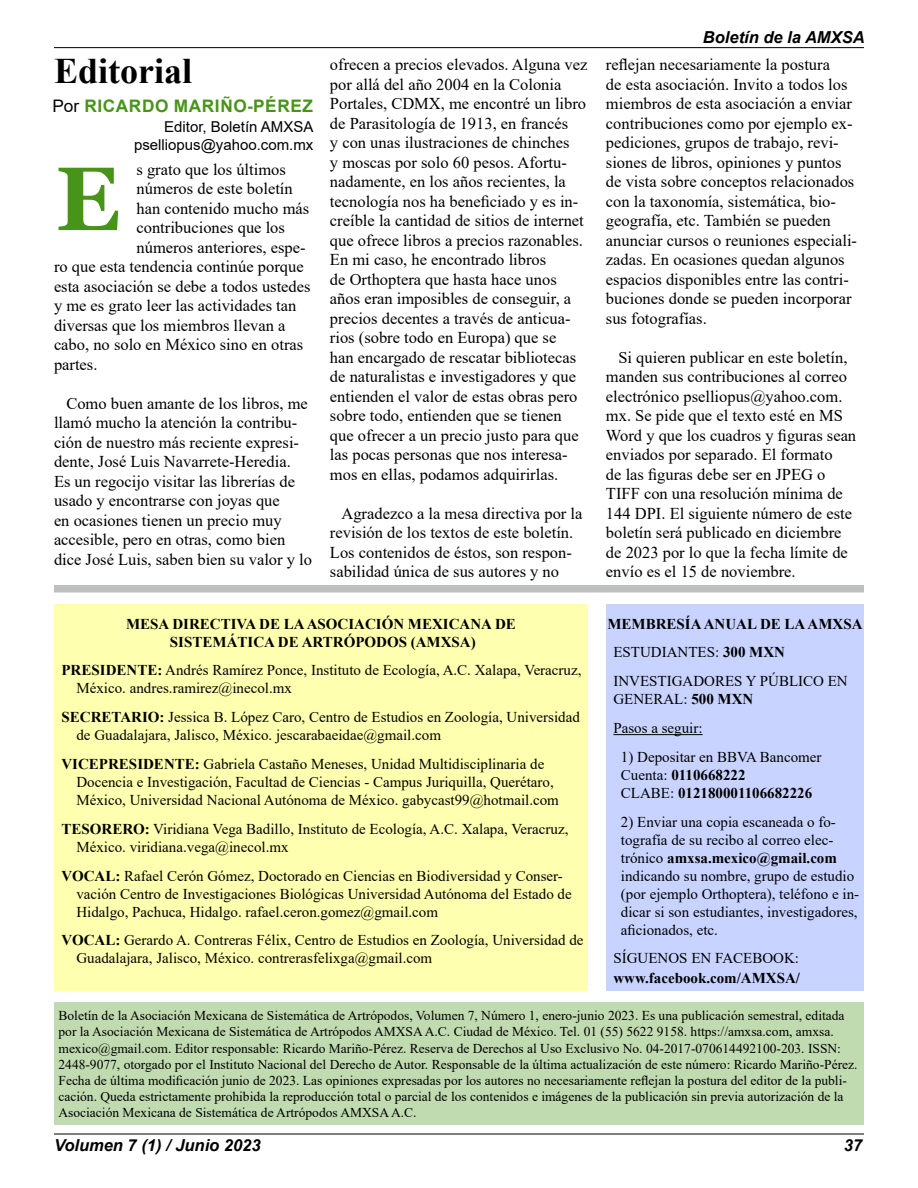
<style>
.page{position:relative;width:918px;height:1188px;background:#fff}
.page>*{position:absolute;margin:0;border:0;box-sizing:border-box;transform-origin:0 0}
.t1{font:700 90px "Georgia";color:#489418}
.t2{font:700 36px "Times New Roman";color:#000}
.t3{font:700 17.25px "Arial";letter-spacing:.035em;color:#489418}
.t4{font:16.5px/19.5px "Times New Roman";color:#000}
.t5{font:italic 700 16.5px "Arial";color:#000}
.t6{font:15px/18px "Times New Roman";color:#000}
.t7{font:700 15px/18px "Times New Roman";color:#000;text-align:center}
.t8{font:15px/18px "Arial";color:#000;text-align:right}
.t9{font:13.5px/16.2px "Times New Roman";color:#000}
.s1{font-weight:400;color:#000}
.s2{font-weight:700}
</style>
<div class="page">
<hr style="left:54px;top:47px;width:810px;height:1px;background:#000">
<hr style="left:54px;top:1134px;width:810px;height:1px;background:#000">
<div style="left:54px;top:585px;width:810px;height:7px;background:#bcbec0"></div>
<div style="left:54px;top:604px;width:534px;height:388px;background:#ffffb0"></div>
<div style="left:606px;top:604px;width:258px;height:388px;background:#c8d4ff"></div>
<hr style="left:614px;top:734px;width:89px;height:1px;background:#000">
<div style="left:54px;top:1002px;width:810px;height:123px;background:#c1dbb0"></div>
<h2 class="t2" style="left:54px;top:45px;width:140px">Editorial</h2>
<p class="t3" style="left:52px;top:94px;width:262px"><span class="s1">Por</span> RICARDO MARIÑO-PÉREZ</p>
<p class="t8" style="left:134px;top:118px;width:181px">Editor, Boletín AMXSA pselliopus@yahoo.com.mx</p>
<p class="t4" style="left:136px;top:159px;width:151px">s grato que los últimos</p>
<p class="t4" style="left:136px;top:179px;width:158px">números de este boletín</p>
<p class="t4" style="left:136px;top:198px;width:174px">han contenido mucho más</p>
<p class="t4" style="left:136px;top:218px;width:150px">contribuciones que los</p>
<p class="t4" style="left:136px;top:237px;width:171px">números anteriores, espe-</p>
<p class="t4" style="left:54px;top:257px;width:251px">ro que esta tendencia continúe porque</p>
<p class="t4" style="left:54px;top:276px;width:258px">esta asociación se debe a todos ustedes</p>
<p class="t4" style="left:54px;top:296px;width:244px">y me es grato leer las actividades tan</p>
<p class="t4" style="left:54px;top:315px;width:233px">diversas que los miembros llevan a</p>
<p class="t4" style="left:54px;top:335px;width:251px">cabo, no solo en México sino en otras</p>
<p class="t4" style="left:54px;top:354px;width:45px">partes.</p>
<p class="t4" style="left:54px;top:393px;width:260px;text-indent:12px">Como buen amante de los libros, me llamó mucho la atención la contribu&shy;ción de nuestro más reciente expresi&shy;dente, José Luis Navarrete-Heredia.<br>Es un regocijo visitar las librerías de usado y encontrarse con joyas que<br>en ocasiones tienen un precio muy accesible, pero en otras, como bien dice José Luis, saben bien su valor y lo</p>
<h1 class="t1" style="left:56px;top:141px;width:66px">E</h1>
<p class="t4" style="left:330px;top:54px;width:259px">ofrecen a precios elevados. Alguna vez por allá del año 2004 en la Colonia Portales, CDMX, me encontré un libro de Parasitología de 1913, en francés<br>y con unas ilustraciones de chinches<br>y moscas por solo 60 pesos. Afortu&shy;nadamente, en los años recientes, la tecnología nos ha beneficiado y es in&shy;creíble la cantidad de sitios de internet que ofrece libros a precios razonables.<br>En mi caso, he encontrado libros<br>de Orthoptera que hasta hace unos años eran imposibles de conseguir, a precios decentes a través de anticua&shy;rios (sobre todo en Europa) que se<br>han encargado de rescatar bibliotecas de naturalistas e investigadores y que entienden el valor de estas obras pero sobre todo, entienden que se tienen que ofrecer a un precio justo para que las pocas personas que nos interesa&shy;mos en ellas, podamos adquirirlas.</p>
<p class="t4" style="left:330px;top:503px;width:254px;text-indent:11px">Agradezco a la mesa directiva por la revisión de los textos de este boletín.<br>Los contenidos de éstos, son respon&shy;sabilidad única de sus autores y no</p>
<p class="t5" style="left:703px;top:26px;width:163px">Boletín de la AMXSA</p>
<p class="t4" style="left:606px;top:54px;width:253px">reflejan necesariamente la postura<br>de esta asociación. Invito a todos los miembros de esta asociación a enviar contribuciones como por ejemplo ex&shy;pediciones, grupos de trabajo, revi&shy;siones de libros, opiniones y puntos de vista sobre conceptos relacionados con la taxonomía, sistemática, bio&shy;geografía, etc. También se pueden anunciar cursos o reuniones especiali&shy;zadas. En ocasiones quedan algunos espacios disponibles entre las contri&shy;buciones donde se pueden incorporar sus fotografías.</p>
<p class="t4" style="left:606px;top:347px;width:252px;text-indent:12px">Si quieren publicar en este boletín, manden sus contribuciones al correo electrónico pselliopus@yahoo.com. mx. Se pide que el texto esté en MS Word y que los cuadros y figuras sean enviados por separado. El formato<br>de las figuras debe ser en JPEG o TIFF con una resolución mínima de 144 DPI. El siguiente número de este boletín será publicado en diciembre de 2023 por lo que la fecha límite de envío es el 15 de noviembre.</p>
<p class="t6" style="left:613px;top:609px;width:251px;line-height:28.8px;text-indent:-6px"><span class="s2">MEMBRESÍA ANUAL DE LA AMXSA<br></span>ESTUDIANTES: <span class="s2">300 MXN<br></span>INVESTIGADORES Y PÚBLICO EN</p>
<p class="t6" style="left:613px;top:684px;width:141px;line-height:28.8px">GENERAL: <span class="s2">500 MXN<br></span>Pasos a seguir:</p>
<p class="t6" style="left:621px;top:747px;width:202px">1) Depositar en BBVA Bancomer<br>Cuenta: <span class="s2">0110668222<br></span>CLABE: <span class="s2">012180001106682226</span></p>
<p class="t6" style="left:621px;top:812px;width:240px">2) Enviar una copia escaneada o fo&shy;tografía de su recibo al correo elec&shy;trónico <span class="s2">amxsa.mexico@gmail.com </span>indicando su nombre, grupo de estudio (por ejemplo Orthoptera), teléfono e in&shy;dicar si son estudiantes, investigadores, aficionados, etc.</p>
<p class="t6" style="left:613px;top:949px;width:187px">SÍGUENOS EN FACEBOOK:</p>
<p class="t7" style="left:613px;top:969px;width:188px">www.facebook.com/AMXSA/</p>
<p class="t9" style="left:58px;top:1007px;width:801px">Boletín de la Asociación Mexicana de Sistemática de Artrópodos, Volumen 7, Número 1, enero-junio 2023. Es una publicación semestral, editada por la Asociación Mexicana de Sistemática de Artrópodos AMXSA A.C. Ciudad de México. Tel. 01 (55) 5622 9158. https://amxsa.com, amxsa. mexico@gmail.com. Editor responsable: Ricardo Mariño-Pérez. Reserva de Derechos al Uso Exclusivo No. 04-2017-070614492100-203. ISSN:<br>2448-9077, otorgado por el Instituto Nacional del Derecho de Autor. Responsable de la última actualización de este número: Ricardo Mariño-Pérez.<br>Fecha de última modificación junio de 2023. Las opiniones expresadas por los autores no necesariamente reflejan la postura del editor de la publi&shy;cación. Queda estrictamente prohibida la reproducción total o parcial de los contenidos e imágenes de la publicación sin previa autorización de la Asociación Mexicana de Sistemática de Artrópodos AMXSA A.C.</p>
<p class="t5" style="left:54px;top:1134px;width:208px">Volumen 7 (1) / Junio 2023</p>
<p class="t7" style="left:126px;top:614px;width:391px">MESA DIRECTIVA DE LA ASOCIACIÓN MEXICANA DE<br>SISTEMÁTICA DE ARTRÓPODOS (AMXSA)</p>
<p class="t6" style="left:76px;top:661px;width:507px;text-indent:-15px"><span class="s2">PRESIDENTE:</span> Andrés Ramírez Ponce, Instituto de Ecología, A.C. Xalapa, Veracruz,<br>México. andres.ramirez@inecol.mx</p>
<p class="t6" style="left:76px;top:708px;width:505px;text-indent:-15px"><span class="s2">SECRETARIO:</span> Jessica B. López Caro, Centro de Estudios en Zoología, Universidad de Guadalajara, Jalisco, México. jescarabaeidae@gmail.com</p>
<p class="t6" style="left:76px;top:754px;width:484px;text-indent:-15px"><span class="s2">VICEPRESIDENTE:</span> Gabriela Castaño Meneses, Unidad Multidisciplinaria de<br>Docencia e Investigación, Facultad de Ciencias - Campus Juriquilla, Querétaro,<br>México, Universidad Nacional Autónoma de México. gabycast99@hotmail.com</p>
<p class="t6" style="left:76px;top:819px;width:493px;text-indent:-15px"><span class="s2">TESORERO:</span> Viridiana Vega Badillo, Instituto de Ecología, A.C. Xalapa, Veracruz,<br>México. viridiana.vega@inecol.mx</p>
<p class="t6" style="left:76px;top:866px;width:497px;text-indent:-15px"><span class="s2">VOCAL:</span> Rafael Cerón Gómez, Doctorado en Ciencias en Biodiversidad y Conser&shy;vación Centro de Investigaciones Biológicas Universidad Autónoma del Estado de<br>Hidalgo, Pachuca, Hidalgo. rafael.ceron.gomez@gmail.com</p>
<p class="t6" style="left:76px;top:931px;width:509px;text-indent:-15px"><span class="s2">VOCAL:</span> Gerardo A. Contreras Félix, Centro de Estudios en Zoología, Universidad de<br>Guadalajara, Jalisco, México. contrerasfelixga@gmail.com</p>
<p class="t5" style="left:844px;top:1134px;width:20px">37</p>
</div>
